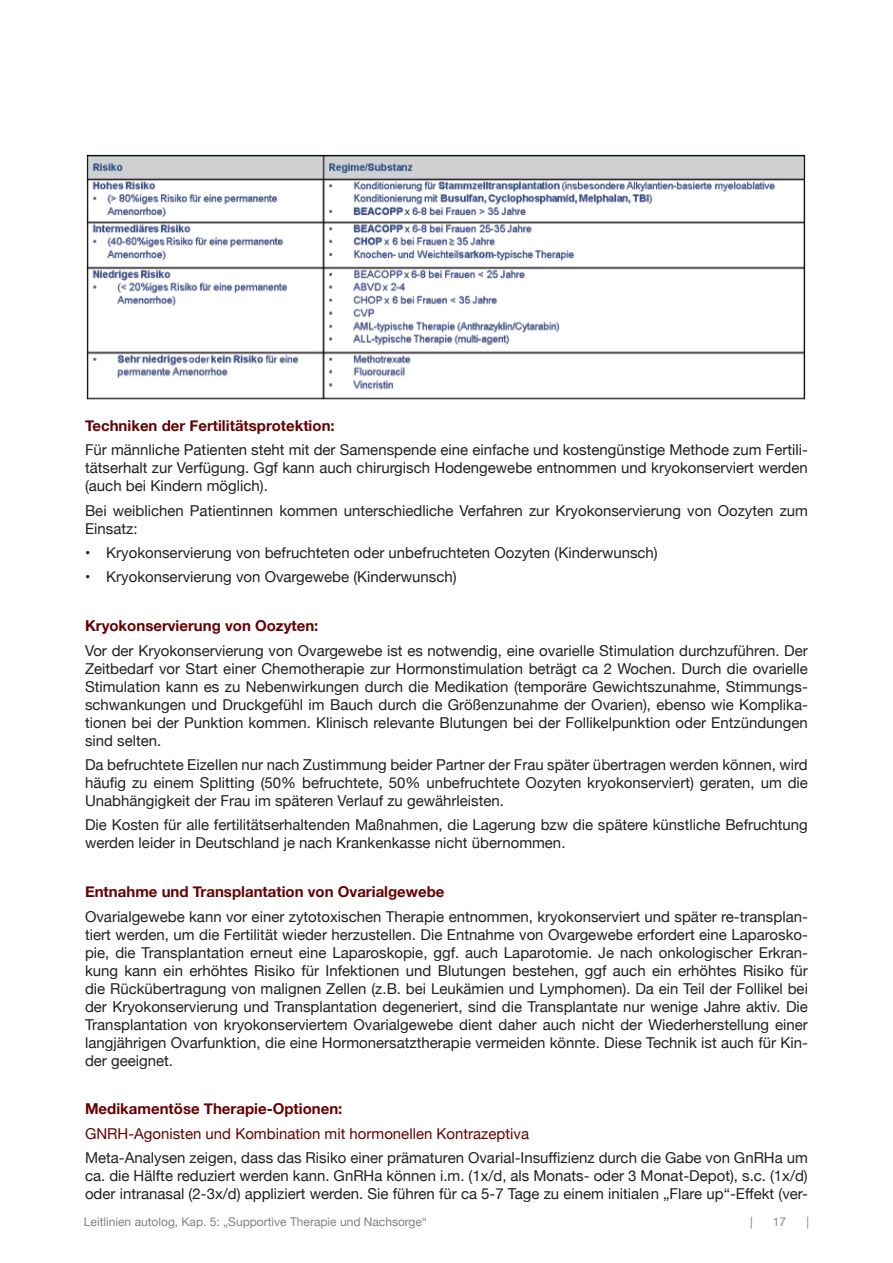
<style>
.page{position:relative;width:893px;height:1263px;background:#fff}
.page>*{position:absolute;margin:0;border:0;box-sizing:border-box;transform-origin:0 0}
.t1{font:15px/18px "Helvetica Neue";color:#231f20;text-align:justify}
.t2{font:700 15px "Helvetica Neue";color:#600}
.t3{font:15px "Helvetica Neue";color:#600}
.t4{font:12px "Helvetica Neue";color:#808285}
</style>
<div class="page">
<img style="left:86px;top:154px;width:720px;height:245px">
<p class="t2" style="left:85px;top:414px;width:251px">Techniken der Fertilitätsprotektion:</p>
<p class="t1" style="left:85px;top:442px;width:724px">Für männliche Patienten steht mit der Samenspende eine einfache und kostengünstige Methode zum Fertili&shy;tätserhalt zur Verfügung. Ggf kann auch chirurgisch Hodengewebe entnommen und kryokonserviert werden (auch bei Kindern möglich).</p>
<p class="t1" style="left:85px;top:502px;width:724px">Bei weiblichen Patientinnen kommen unterschiedliche Verfahren zur Kryokonservierung von Oozyten zum<br>Einsatz:</p>
<p class="t1" style="left:85px;top:545px;width:574px">• Kryokonservierung von befruchteten oder unbefruchteten Oozyten (Kinderwunsch)</p>
<p class="t1" style="left:85px;top:569px;width:373px">• Kryokonservierung von Ovargewebe (Kinderwunsch)</p>
<p class="t2" style="left:85px;top:614px;width:235px">Kryokonservierung von Oozyten:</p>
<p class="t1" style="left:85px;top:642px;width:724px">Vor der Kryokonservierung von Ovargewebe ist es notwendig, eine ovarielle Stimulation durchzuführen. Der Zeitbedarf vor Start einer Chemotherapie zur Hormonstimulation beträgt ca 2 Wochen. Durch die ovarielle Stimulation kann es zu Nebenwirkungen durch die Medikation (temporäre Gewichtszunahme, Stimmungs&shy;schwankungen und Druckgefühl im Bauch durch die Größenzunahme der Ovarien), ebenso wie Komplika&shy;tionen bei der Punktion kommen. Klinisch relevante Blutungen bei der Follikelpunktion oder Entzündungen sind selten.</p>
<p class="t1" style="left:85px;top:756px;width:724px">Da befruchtete Eizellen nur nach Zustimmung beider Partner der Frau später übertragen werden können, wird häufig zu einem Splitting (50% befruchtete, 50% unbefruchtete Oozyten kryokonserviert) geraten, um die Unabhängigkeit der Frau im späteren Verlauf zu gewährleisten.</p>
<p class="t1" style="left:85px;top:817px;width:724px">Die Kosten für alle fertilitätserhaltenden Maßnahmen, die Lagerung bzw die spätere künstliche Befruchtung werden leider in Deutschland je nach Krankenkasse nicht übernommen.</p>
<p class="t2" style="left:85px;top:880px;width:361px">Entnahme und Transplantation von Ovarialgewebe</p>
<p class="t1" style="left:85px;top:908px;width:724px">Ovarialgewebe kann vor einer zytotoxischen Therapie entnommen, kryokonserviert und später re-transplan&shy;tiert werden, um die Fertilität wieder herzustellen. Die Entnahme von Ovargewebe erfordert eine Laparosko&shy;pie, die Transplantation erneut eine Laparoskopie, ggf. auch Laparotomie. Je nach onkologischer Erkran&shy;kung kann ein erhöhtes Risiko für Infektionen und Blutungen bestehen, ggf auch ein erhöhtes Risiko für die Rückübertragung von malignen Zellen (z.B. bei Leukämien und Lymphomen). Da ein Teil der Follikel bei der Kryokonservierung und Transplantation degeneriert, sind die Transplantate nur wenige Jahre aktiv. Die Transplantation von kryokonserviertem Ovarialgewebe dient daher auch nicht der Wiederherstellung einer langjährigen Ovarfunktion, die eine Hormonersatztherapie vermeiden könnte. Diese Technik ist auch für Kin&shy;der geeignet.</p>
<p class="t2" style="left:85px;top:1097px;width:259px">Medikamentöse Therapie-Optionen:</p>
<p class="t3" style="left:85px;top:1122px;width:445px">GNRH-Agonisten und Kombination mit hormonellen Kontrazeptiva</p>
<p class="t1" style="left:85px;top:1149px;width:724px">Meta-Analysen zeigen, dass das Risiko einer prämaturen Ovarial-Insuffizienz durch die Gabe von GnRHa um ca. die Hälfte reduziert werden kann. GnRHa können i.m. (1x/d, als Monats- oder 3 Monat-Depot), s.c. (1x/d) oder intranasal (2-3x/d) appliziert werden. Sie führen für ca 5-7 Tage zu einem initialen „Flare up“-Effekt (ver-</p>
<p class="t4" style="left:84px;top:1212px;width:345px">Leitlinien autolog, Kap. 5: „Supportive Therapie und Nachsorge“</p>
<p class="t4" style="left:750px;top:1212px;width:4px">|</p>
<p class="t4" style="left:773px;top:1212px;width:15px">17</p>
<p class="t4" style="left:806px;top:1212px;width:4px">|</p>
</div>
